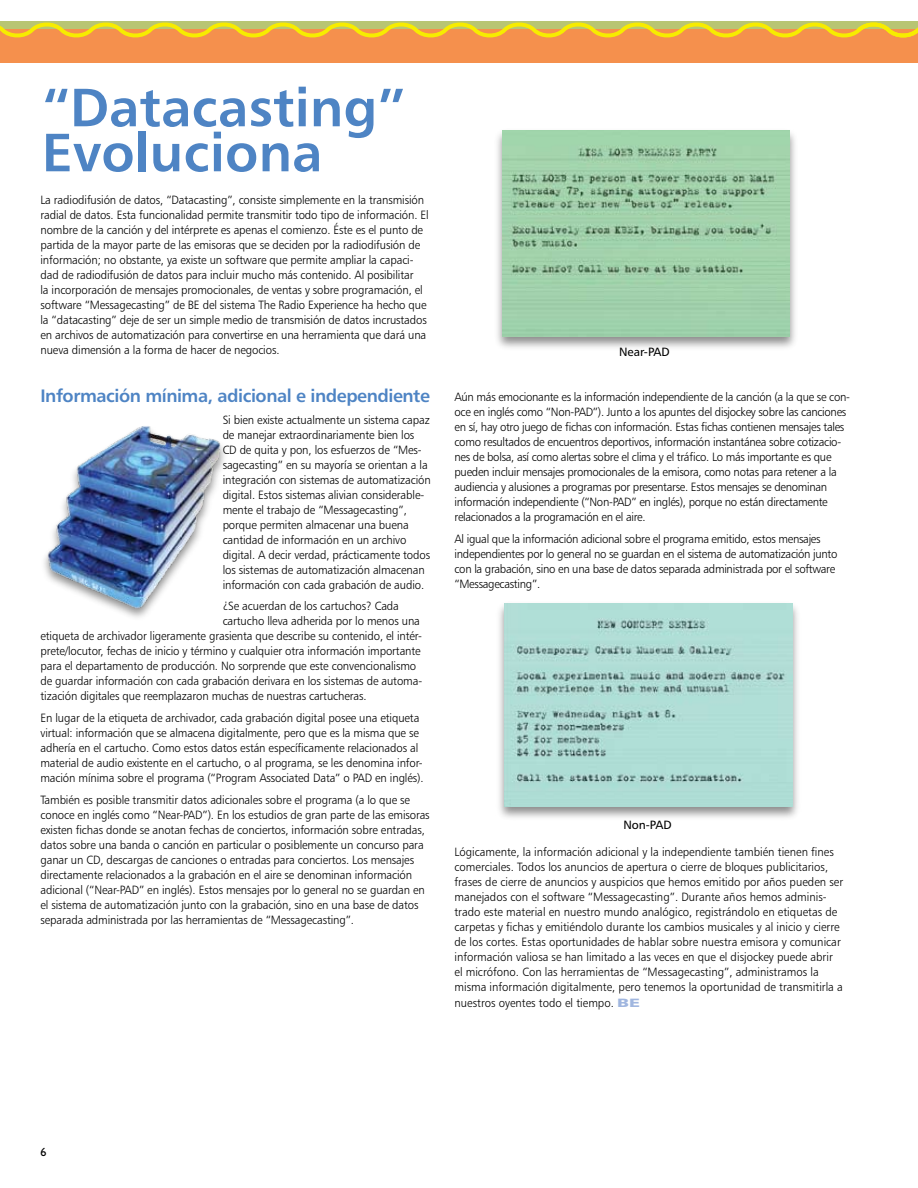
<style>
.page{position:relative;width:918px;height:1188px;background:#fff}
.page>*{position:absolute;margin:0;border:0;box-sizing:border-box;transform-origin:0 0}
.t1{font:54px/45px "Humanist 777 BT Bold B";color:#4e84c4}
.t2{font:18px "Humanist 777 BT Bold B";letter-spacing:-.025em;color:#4e84c4}
.t3{font:12px/15px "Humanist 777 BT Light B";letter-spacing:-.01em;color:#000;scale:.95 1}
.t4{font:12px "Humanist 777 BT Roman B";color:#000}
.s1{font-family:"Humanist 777 BT Black B";color:#a0b6df}
</style>
<div class="page">
<img style="left:45px;top:426px;width:178px;height:184px">
<div style="left:495px;top:600px;width:307px;height:223px;background:#000;opacity:.45"></div>
<img style="left:504px;top:603px;width:288px;height:203px">
<div style="left:494px;top:128px;width:304px;height:225px;background:#000;opacity:.45"></div>
<img style="left:503px;top:130px;width:286px;height:206px">
<div style="left:0;top:28px;width:918px;height:35px;background:#f5904d"></div>
<svg style="left:0;top:21px;width:918px;height:17px"></svg>
<h1 class="t1" style="left:42px;top:84px;width:365px">“Datacasting”<br>Evoluciona</h1>
<p class="t3" style="left:40px;top:192px;width:410px">La radiodifusión de datos, “Datacasting”, consiste simplemente en la transmisión radial de datos. Esta funcionalidad permite transmitir todo tipo de información. El nombre de la canción y del intérprete es apenas el comienzo. Éste es el punto de partida de la mayor parte de las emisoras que se deciden por la radiodifusión de información; no obstante, ya existe un software que permite ampliar la capaci&shy;dad de radiodifusión de datos para incluir mucho más contenido. Al posibilitar<br>la incorporación de mensajes promocionales, de ventas y sobre programación, el software “Messagecasting” de BE del sistema The Radio Experience ha hecho que la “datacasting” deje de ser un simple medio de transmisión de datos incrustados en archivos de automatización para convertirse en una herramienta que dará una nueva dimensión a la forma de hacer de negocios.</p>
<h2 class="t2" style="left:40px;top:384px;width:391px">Información mínima, adicional e independiente</h2>
<p class="t3" style="left:223px;top:412px;width:221px">Si bien existe actualmente un sistema capaz de manejar extraordinariamente bien los CD de quita y pon, los esfuerzos de “Mes&shy;sagecasting” en su mayoría se orientan a la integración con sistemas de automatización digital. Estos sistemas alivian considerable&shy;mente el trabajo de “Messagecasting”, porque permiten almacenar una buena cantidad de información en un archivo digital. A decir verdad, prácticamente todos los sistemas de automatización almacenan información con cada grabación de audio.</p>
<p class="t3" style="left:223px;top:599px;width:187px">¿Se acuerdan de los cartuchos? Cada</p>
<p class="t3" style="left:223px;top:614px;width:209px">cartucho lleva adherida por lo menos una</p>
<p class="t3" style="left:40px;top:629px;width:403px">etiqueta de archivador ligeramente grasienta que describe su contenido, el intér-</p>
<p class="t3" style="left:40px;top:644px;width:402px">prete/locutor, fechas de inicio y término y cualquier otra información importante</p>
<p class="t3" style="left:40px;top:659px;width:397px">para el departamento de producción. No sorprende que este convencionalismo</p>
<p class="t3" style="left:40px;top:674px;width:403px">de guardar información con cada grabación derivara en los sistemas de automa-</p>
<p class="t3" style="left:40px;top:689px;width:345px">tización digitales que reemplazaron muchas de nuestras cartucheras.</p>
<p class="t3" style="left:40px;top:710px;width:405px">En lugar de la etiqueta de archivador, cada grabación digital posee una etiqueta virtual: información que se almacena digitalmente, pero que es la misma que se adhería en el cartucho. Como estos datos están específicamente relacionados al material de audio existente en el cartucho, o al programa, se les denomina infor&shy;mación mínima sobre el programa (“Program Associated Data” o PAD en inglés).</p>
<p class="t3" style="left:40px;top:792px;width:411px">También es posible transmitir datos adicionales sobre el programa (a lo que se conoce en inglés como “Near-PAD”). En los estudios de gran parte de las emisoras existen fichas donde se anotan fechas de conciertos, información sobre entradas, datos sobre una banda o canción en particular o posiblemente un concurso para ganar un CD, descargas de canciones o entradas para conciertos. Los mensajes directamente relacionados a la grabación en el aire se denominan información adicional (“Near-PAD” en inglés). Estos mensajes por lo general no se guardan en el sistema de automatización junto con la grabación, sino en una base de datos separada administrada por las herramientas de “Messagecasting”.</p>
<p class="t4" style="left:619px;top:345px;width:52px">Near-PAD</p>
<p class="t3" style="left:454px;top:389px;width:418px">Aún más emocionante es la información independiente de la canción (a la que se con&shy;oce en inglés como “Non-PAD”). Junto a los apuntes del disjockey sobre las canciones en sí, hay otro juego de fichas con información. Estas fichas contienen mensajes tales como resultados de encuentros deportivos, información instantánea sobre cotizacio&shy;nes de bolsa, así como alertas sobre el clima y el tráfico. Lo más importante es que pueden incluir mensajes promocionales de la emisora, como notas para retener a la audiencia y alusiones a programas por presentarse. Estos mensajes se denominan información independiente (“Non-PAD” en inglés), porque no están directamente relacionados a la programación en el aire.</p>
<p class="t3" style="left:454px;top:531px;width:405px">Al igual que la información adicional sobre el programa emitido, estos mensajes independientes por lo general no se guardan en el sistema de automatización junto con la grabación, sino en una base de datos separada administrada por el software “Messagecasting”.</p>
<p class="t4" style="left:623px;top:817px;width:50px">Non-PAD</p>
<p class="t3" style="left:454px;top:844px;width:411px">Lógicamente, la información adicional y la independiente también tienen fines comerciales. Todos los anuncios de apertura o cierre de bloques publicitarios, frases de cierre de anuncios y auspicios que hemos emitido por años pueden ser manejados con el software “Messagecasting”. Durante años hemos adminis&shy;trado este material en nuestro mundo analógico, registrándolo en etiquetas de carpetas y fichas y emitiéndolo durante los cambios musicales y al inicio y cierre de los cortes. Estas oportunidades de hablar sobre nuestra emisora y comunicar información valiosa se han limitado a las veces en que el disjockey puede abrir el micrófono. Con las herramientas de “Messagecasting”, administramos la misma información digitalmente, pero tenemos la oportunidad de transmitirla a nuestros oyentes todo el tiempo. <span class="s1">BE</span></p>
</div>
